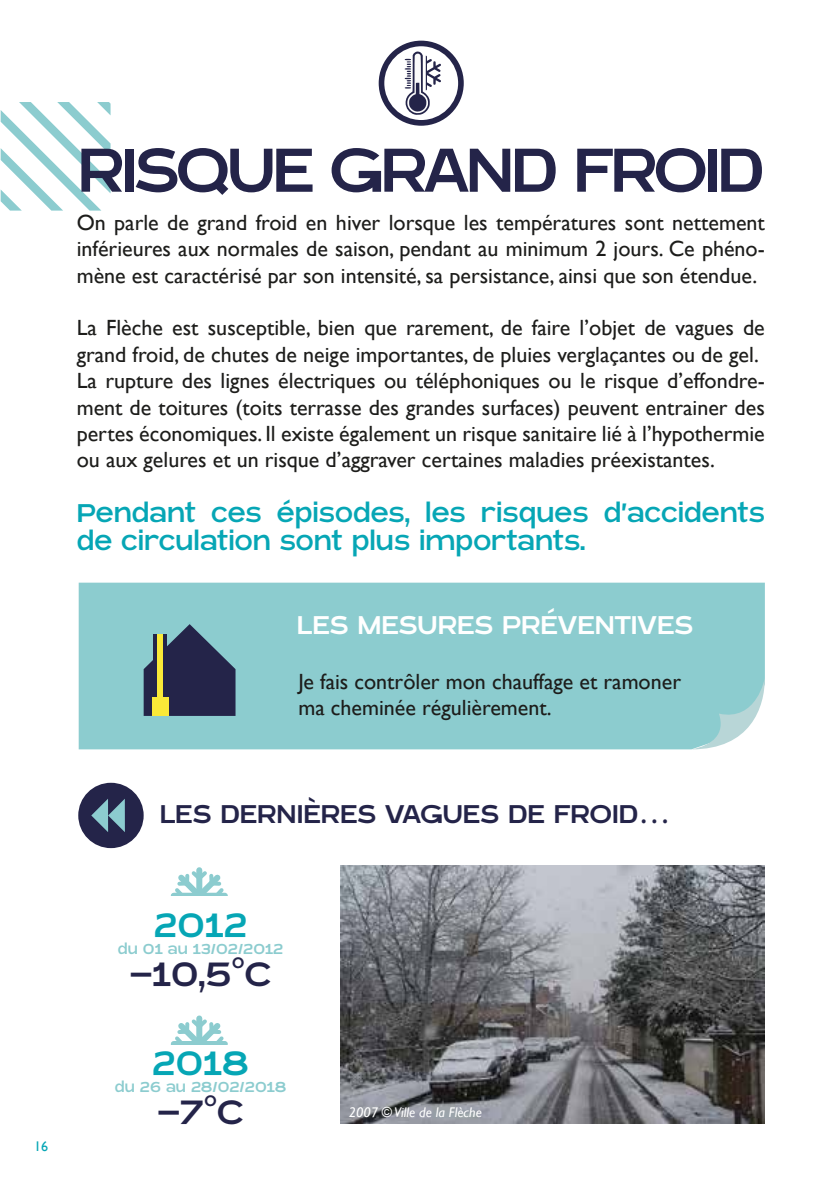
<style>
.page{position:relative;width:840px;height:1191px;background:#fff}
.page>*{position:absolute;margin:0;border:0;box-sizing:border-box;transform-origin:0 0}
.t1{font:77px "Blatant";letter-spacing:-.04em;color:#242449}
.t2{font:42px/89px "Blatant";color:#242449;text-align:center}
.t3{font:42px "Blatant";color:#06a6b5}
.t4{font:32px/28px "Blatant";color:#06a6b5}
.t5{font:32px "Blatant";color:#242449}
.t6{font:32px "Blatant";color:#fff}
.t7{font:22px/26.4px "Gill Sans";color:#1d1d1b}
.t8{font:18px "Blatant";color:#8ccccf}
.t9{font:italic 14px "Gill Sans";color:#fff}
.t10{font:14px "Gill Sans";color:#06a6b5}
.s1{font-family:"Myriad Pro"}
.s2{color:#06a6b5}
</style>
<div class="page">
<svg style="left:1px;top:102px;width:109px;height:109px"></svg>
<div style="left:78px;top:782px;width:65px;height:66px;background:#242449;border-radius:50%"></div>
<svg style="left:91px;top:799px;width:34px;height:33px"></svg>
<svg style="left:171px;top:867px;width:56px;height:28px"></svg>
<svg style="left:171px;top:1015px;width:56px;height:29px"></svg>
<div style="left:79px;top:582px;width:685px;height:167px;background:#8ccccf"></div>
<svg style="left:691px;top:678px;width:73px;height:71px"></svg>
<svg style="left:143px;top:624px;width:92px;height:92px"></svg>
<div style="left:154px;top:634px;width:13px;height:30px;background:#242449"></div>
<div style="left:157px;top:634px;width:6px;height:74px;background:#fae938"></div>
<div style="left:152px;top:697px;width:17px;height:19px;background:#fae938"></div>
<svg style="left:378px;top:41px;width:85px;height:85px"></svg>
<img style="left:340px;top:865px;width:424px;height:258px">
<h1 class="t1" style="left:78px;top:127px;width:687px">RISQUE GRAND FROID</h1>
<p class="t7" style="left:77px;top:209px;width:689px;text-align:justify">On parle de grand froid en hiver lorsque les températures sont nettement inférieures aux normales de saison, pendant au minimum 2 jours. Ce phéno&shy;mène est caractérisé par son intensité, sa persistance, ainsi que son étendue.</p>
<p class="t7" style="left:77px;top:315px;width:689px">La Flèche est susceptible, bien que rarement, de faire l’objet de vagues de grand froid, de chutes de neige importantes, de pluies verglaçantes ou de gel.<br>La rupture des lignes électriques ou téléphoniques ou le risque d’effondre&shy;ment de toitures (toits terrasse des grandes surfaces) peuvent entrainer des pertes économiques. Il existe également un risque sanitaire lié à l’hypothermie ou aux gelures et un risque d’aggraver certaines maladies préexistantes.</p>
<h3 class="t4" style="left:77px;top:498px;width:689px">Pendant ces épisodes, les risques d'accidents de circulation sont plus importants.</h3>
<h3 class="t6" style="left:296px;top:607px;width:397px">LES MESURES PRÉVENTIVES</h3>
<p class="t7" style="left:298px;top:668px;width:384px">Je fais contrôler mon chauffage et ramoner ma cheminée régulièrement.</p>
<h3 class="t5" style="left:160px;top:796px;width:512px">LES DERNIÈRES VAGUES DE FROID<span class="s1">…</span></h3>
<p class="t10" style="left:34px;top:1138px;width:15px">16</p>
<h2 class="t3" style="left:154px;top:901px;width:95px">2012</h2>
<p class="t8" style="left:118px;top:939px;width:167px">du 01 au 13/02/2012</p>
<h2 class="t2" style="left:130px;top:928px;width:142px">-10,5<span class="s1">°</span>C<br><span class="s2">2018</span></h2>
<p class="t8" style="left:115px;top:1077px;width:173px">du 26 au 28/02/2018</p>
<h2 class="t2" style="left:158px;top:1066px;width:87px">-7<span class="s1">°</span>C</h2>
<p class="t9" style="left:348px;top:1104px;width:134px">2007 © Ville de la Flèche</p>
</div>
